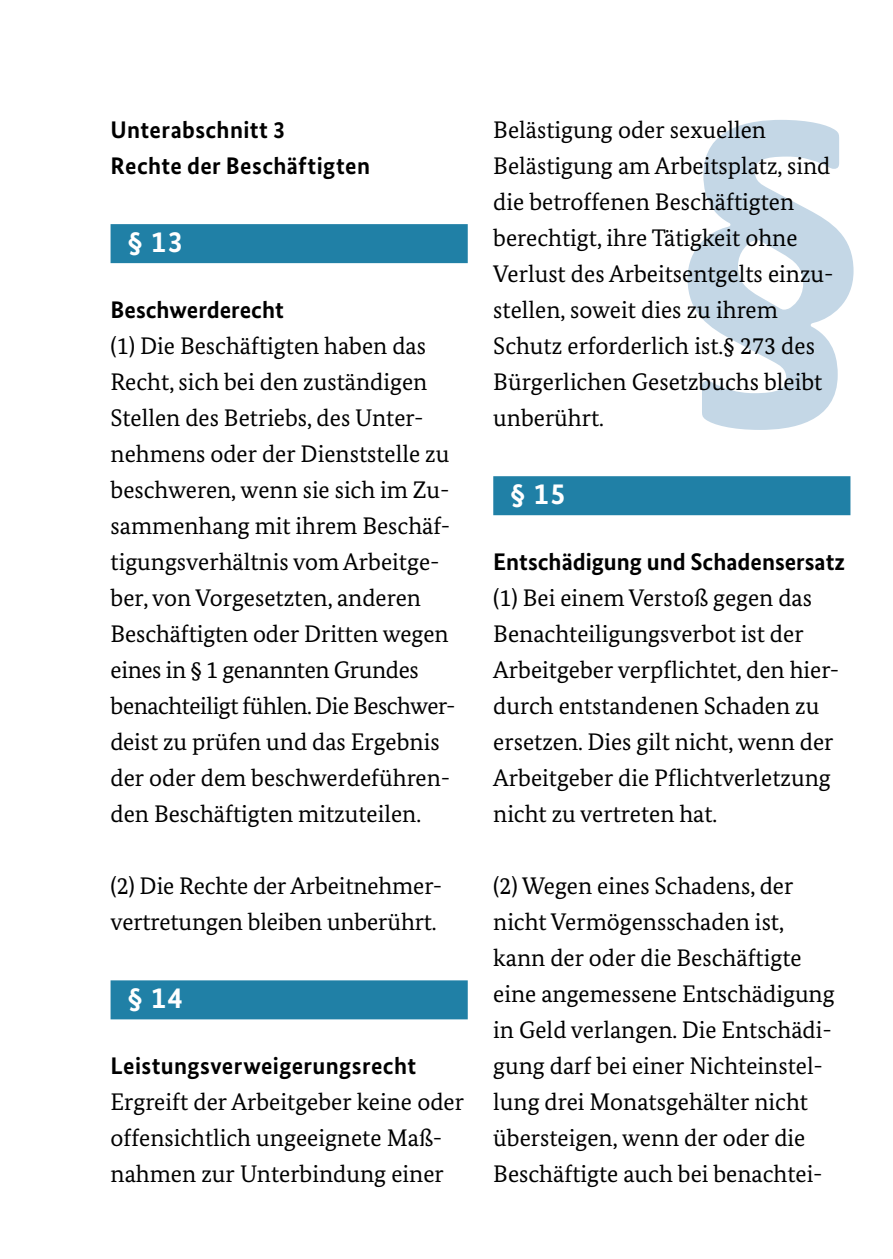
<style>
.page{position:relative;width:893px;height:1259px;background:#fff}
.page>*{position:absolute;margin:0;border:0;box-sizing:border-box;transform-origin:0 0}
.Paragraphen{font:700 30px "Bundes Sans";color:#fff}
.grafik_grau_über{font:24px/36px "Bundes Serif";color:#000}
.Fließtext_klein{font:24px/36px "Bundes Serif";color:#000}
.t1{font:700 24px/36px "Bundes Sans";letter-spacing:.015em;color:#000}
</style>
<div class="page">
<svg style="left:688px;top:120px;width:165px;height:310px;fill:#c4d7e6"></svg>
<div style="left:111px;top:224px;width:357px;height:39px;background:#2080a6"></div>
<div style="left:111px;top:980px;width:357px;height:39px;background:#2080a6"></div>
<div style="left:493px;top:476px;width:357px;height:39px;background:#2080a6"></div>
<h4 class="t1" style="left:111px;top:112px;width:261px">Unterabschnitt 3<br>Rechte der Beschäftigten</h4>
<p class="Paragraphen" style="left:128px;top:223px;width:57px">§ 13</p>
<h5 class="t1" style="left:111px;top:292px;width:175px">Beschwerderecht</h5>
<p class="grafik_grau_über" style="left:111px;top:328px;width:344px">(1) Die Beschäftigten haben das<br>Recht, sich bei den zuständigen<br>Stellen des Betriebs, des Unter&shy;nehmens oder der Dienststelle zu beschweren, wenn sie sich im Zu&shy;sammenhang mit ihrem Beschäf&shy;tigungsverhältnis vom Arbeitge&shy;ber, von Vorgesetzten, anderen<br>Beschäftigten oder Dritten wegen eines in § 1 genannten Grundes benachteiligt fühlen. Die Beschwer&shy;deist zu prüfen und das Ergebnis der oder dem beschwerdeführen&shy;den Beschäftigten mitzuteilen.</p>
<p class="grafik_grau_über" style="left:111px;top:868px;width:333px">(2) Die Rechte der Arbeitnehmer&shy;vertretungen bleiben unberührt.</p>
<p class="Paragraphen" style="left:128px;top:979px;width:57px">§ 14</p>
<h5 class="t1" style="left:111px;top:1048px;width:307px">Leistungsverweigerungsrecht</h5>
<p class="Fließtext_klein" style="left:111px;top:1084px;width:355px">Ergreift der Arbeitgeber keine oder offensichtlich ungeeignete Maß&shy;nahmen zur Unterbindung einer</p>
<p class="Fließtext_klein" style="left:493px;top:112px;width:342px">Belästigung oder sexuellen<br>Belästigung am Arbeitsplatz, sind die betroffenen Beschäftigten berechtigt, ihre Tätigkeit ohne<br>Verlust des Arbeitsentgelts einzu&shy;stellen, soweit dies zu ihrem<br>Schutz erforderlich ist.§ 273 des<br>Bürgerlichen Gesetzbuchs bleibt unberührt.</p>
<p class="Paragraphen" style="left:510px;top:475px;width:57px">§ 15</p>
<h5 class="t1" style="left:493px;top:544px;width:353px">Entschädigung und Schadensersatz</h5>
<p class="grafik_grau_über" style="left:493px;top:580px;width:347px">(1) Bei einem Verstoß gegen das<br>Benachteiligungsverbot ist der<br>Arbeitgeber verpflichtet, den hier&shy;durch entstandenen Schaden zu ersetzen. Dies gilt nicht, wenn der<br>Arbeitgeber die Pflichtverletzung nicht zu vertreten hat.</p>
<p class="grafik_grau_über" style="left:493px;top:868px;width:343px">(2) Wegen eines Schadens, der nicht Vermögensschaden ist, kann der oder die Beschäftigte eine angemessene Entschädigung in Geld verlangen. Die Entschädi&shy;gung darf bei einer Nichteinstel&shy;lung drei Monatsgehälter nicht übersteigen, wenn der oder die<br>Beschäftigte auch bei benachtei-</p>
</div>
